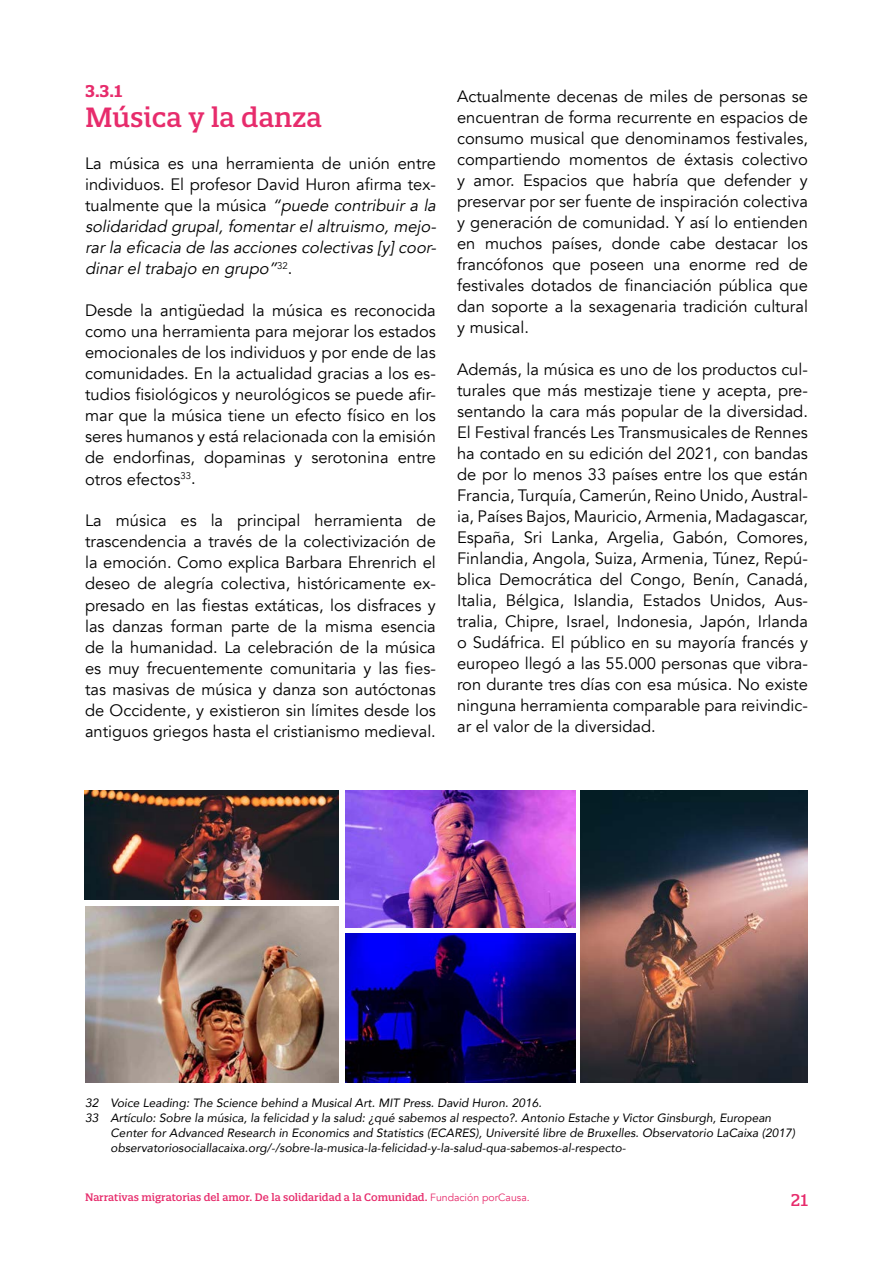
<style>
.page{position:relative;width:893px;height:1263px;background:#fff}
.page>*{position:absolute;margin:0;border:0;box-sizing:border-box;transform-origin:0 0}
.t1{font:500 27px "Quatro Slab";color:#e72c6c}
.t2{font:16.5px/21px "Avenir";color:#000;text-align:justify}
.t3{font:italic 16.5px/21px "Avenir";color:#000}
.t4{font:700 16.5px "Quatro Slab";color:#e72c6c}
.t5{font:500 16.5px "Quatro Slab";color:#e72c6c}
.t6{font:italic 12px "Avenir";color:#000}
.t7{font:500 10.5px "Quatro Slab";color:#e72c6c}
.s1{font-style:normal}
.s2{font-family:"Avenir";font-weight:400}
</style>
<div class="page">
<img style="left:345px;top:791px;width:230px;height:136px">
<img style="left:85px;top:906px;width:254px;height:177px">
<img style="left:85px;top:791px;width:254px;height:109px">
<img style="left:581px;top:791px;width:227px;height:292px">
<img style="left:345px;top:934px;width:230px;height:149px">
<p class="t4" style="left:85px;top:81px;width:39px">3.3.1</p>
<h1 class="t1" style="left:85px;top:101px;width:238px">Música y la danza</h1>
<p class="t3" style="left:85px;top:154px;width:356px"><span class="s1">La música es una herramienta de unión entre individuos. El profesor David Huron afirma tex&shy;tualmente que la música</span> “puede contribuir a la solidaridad grupal, fomentar el altruismo, mejo&shy;rarla eficacia de las acciones colectivas [y]coor&shy;dinar el trabajo en grupo”<sup>3</sup> <sup>2</sup> <span class="s1">.</span></p>
<p class="t2" style="left:85px;top:301px;width:352px">Desde la antigüedad la música es reconocida como una herramienta para mejorar los estados emocionales de los individuos y por ende de las comunidades. En la actualidad gracias a los es&shy;tudios fisiológicos y neurológicos se puede afir&shy;mar que la música tiene un efecto físico en los seres humanos y está relacionada con la emisión de endorfinas, dopaminas y serotonina entre otros efectos<sup>33</sup>.</p>
<p class="t2" style="left:85px;top:511px;width:352px">La música es la principal herramienta de trascendencia a través de la colectivización de la emoción. Como explica Barbara Ehrenrich el deseo de alegría colectiva, históricamente ex&shy;presado en las fiestas extáticas, los disfraces y las danzas forman parte de la misma esencia de la humanidad. La celebración de la música es muy frecuentemente comunitaria y las fies&shy;tas masivas de música y danza son autóctonas de Occidente, y existieron sin límites desde los antiguos griegos hasta el cristianismo medieval.</p>
<p class="t2" style="left:457px;top:86px;width:352px">Actualmente decenas de miles de personas se encuentran de forma recurrente en espacios de consumo musical que denominamos festivales, compartiendo momentos de éxtasis colectivo y amor. Espacios que habría que defender y preservar por ser fuente de inspiración colectiva y generación de comunidad. Y así lo entienden en muchos países, donde cabe destacar los francófonos que poseen una enorme red de festivales dotados de financiación pública que dan soporte a la sexagenaria tradición cultural y musical.</p>
<p class="t2" style="left:457px;top:359px;width:352px">Además, la música es uno de los productos cul&shy;turales que más mestizaje tiene y acepta, pre&shy;sentando la cara más popular de la diversidad.<br>El Festival francés Les Transmusicales de Rennes ha contado en su edición del 2021, con bandas de por lo menos 33 países entre los que están Francia, Turquía, Camerún, Reino Unido, Austral&shy;ia, Países Bajos, Mauricio, Armenia, Madagascar, España, Sri Lanka, Argelia, Gabón, Comores, Finlandia, Angola, Suiza, Armenia, Túnez, Repú&shy;blica Democrática del Congo, Benín, Canadá, Italia, Bélgica, Islandia, Estados Unidos, Aus&shy;tralia, Chipre, Israel, Indonesia, Japón, Irlanda o Sudáfrica. El público en su mayoría francés y europeo llegó a las 55.000 personas que vibra&shy;ron durante tres días con esa música. No existe ninguna herramienta comparable para reivindic&shy;ar el valor de la diversidad.</p>
<p class="t6" style="left:85px;top:1095px;width:458px">32 Voice Leading: The Science behind a Musical Art. MIT Press. David Huron. 2016.</p>
<p class="t6" style="left:85px;top:1110px;width:688px">33 Artículo: Sobre la música, la felicidad y la salud: ¿qué sabemos al respecto?. Antonio Estache y Victor Ginsburgh, European</p>
<p class="t6" style="left:111px;top:1125px;width:686px">Center for Advanced Research in Economics and Statistics (ECARES), Université libre de Bruxelles. Observatorio LaCaixa (2017)</p>
<p class="t6" style="left:111px;top:1140px;width:517px">observatoriosociallacaixa.org/-/sobre-la-musica-la-felicidad-y-la-salud-qua-sabemos-al-respecto-</p>
<p class="t7" style="left:85px;top:1191px;width:446px">Narrativas migratorias del amor. De la solidaridad a la Comunidad. <span class="s2">Fundación porCausa.</span></p>
<p class="t5" style="left:791px;top:1190px;width:18px">21</p>
</div>
